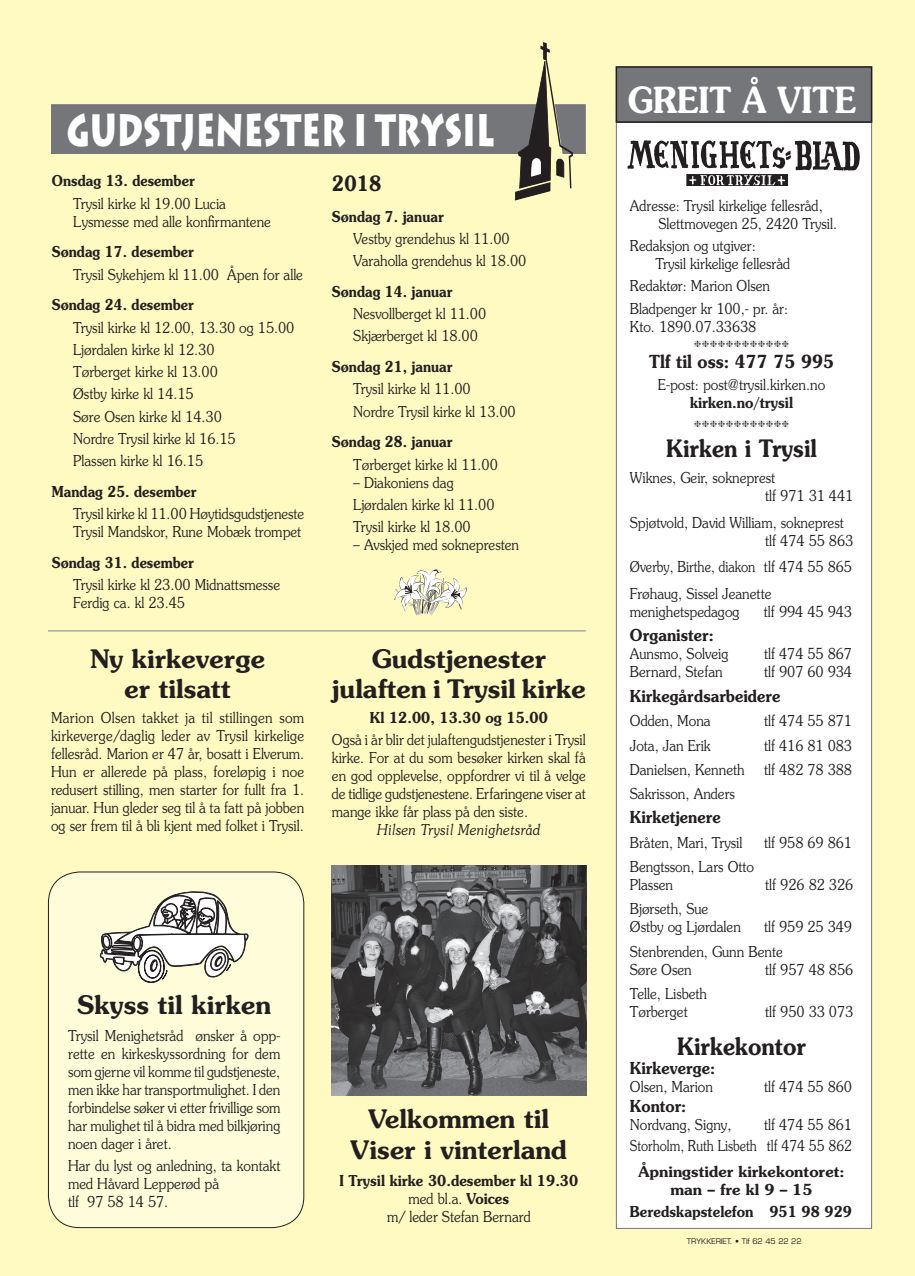
<style>
.page{position:relative;width:915px;height:1276px;background:#fff}
.page>*{position:absolute;margin:0;border:0;box-sizing:border-box;transform-origin:0 0}
.t1{font:900 45px "Lithos";color:#fff;scale:.7 1}
.t2{font:600 36px "Souvenir";color:#fff;scale:.9 1}
.t3{font:600 25.5px/30.6px "Souvenir";color:#231f20;text-align:center}
.t4{font:600 24px "Souvenir";color:#231f20;scale:.9 1}
.t5{font:600 21px "Souvenir";color:#231f20;scale:.87 1}
.t6{font:600 18px "Souvenir";color:#231f20;scale:.9 1}
.t7{font:600 16.5px "Souvenir";color:#231f20;scale:.9 1}
.t8{font:300 15px/18px "Souvenir";color:#231f20;scale:.9 1}
.t9{font:600 15px "Souvenir";color:#231f20;scale:.87 1}
.t10{font:600 15px/18px "Souvenir";color:#231f20;text-align:center;scale:.9 1}
.t11{font:300 15px/26.5px "Souvenir";color:#231f20;scale:.85 1}
.t12{font:600 15px/18px "Souvenir";color:#231f20;text-align:center}
.t13{font:italic 300 15px "Souvenir";color:#231f20;scale:.9 1}
.t14{font:9px "Zapf Dingbats";color:#231f20}
.t15{font:7.5px "Eurostile";color:#231f20}
.s1{font-weight:300}
</style>
<div class="page">
<div style="left:0;top:0;width:914px;height:1276px;background:#fffac1"></div>
<div style="left:616px;top:67px;width:255px;height:1161px;background:#fff"></div>
<div style="left:616px;top:67px;width:255px;height:55px;background:#757679"></div>
<div style="left:615px;top:66px;width:257px;height:57px;border:2px solid #231f20"></div>
<div style="left:52px;top:105px;width:533px;height:48px;background:#757679"></div>
<div style="left:51px;top:104px;width:534px;height:50px;border:2px solid #757679"></div>
<svg style="left:514px;top:42px;width:59px;height:158px"></svg>
<img style="left:627px;top:140px;width:232px;height:31px">
<img style="left:686px;top:174px;width:101px;height:12px">
<svg style="left:394px;top:569px;width:72px;height:47px"></svg>
<hr style="left:48px;top:630px;width:537px;height:1px;background:#a8a9ad">
<img style="left:332px;top:865px;width:254px;height:230px">
<div style="left:48px;top:872px;width:256px;height:355px;background:#fffcda;border-radius:31px"></div>
<div style="left:48px;top:871px;width:256px;height:357px;border:1px solid #231f20;border-radius:31px"></div>
<svg style="left:100px;top:891px;width:148px;height:92px"></svg>
<h1 class="t1" style="left:67px;top:102px;width:612px">GUDSTJENESTER I TRYSIL</h1>
<p class="t9" style="left:52px;top:171px;width:166px">Onsdag 13. desember</p>
<p class="t8" style="left:73px;top:194px;width:221px">Trysil kirke kl 19.00 Lucia<br>Lysmesse med alle konfirmantene</p>
<p class="t9" style="left:52px;top:242px;width:165px">Søndag 17. desember</p>
<p class="t8" style="left:73px;top:265px;width:257px">Trysil Sykehjem kl 11.00 Åpen for alle</p>
<p class="t9" style="left:52px;top:295px;width:165px">Søndag 24. desember</p>
<p class="t8" style="left:73px;top:316px;width:247px;line-height:22.2px">Trysil kirke kl 12.00, 13.30 og 15.00<br>Ljørdalen kirke kl 12.30<br>Tørberget kirke kl 13.00<br>Østby kirke kl 14.15<br>Søre Osen kirke kl 14.30<br>Nordre Trysil kirke kl 16.15<br>Plassen kirke kl 16.15</p>
<p class="t9" style="left:52px;top:482px;width:168px">Mandag 25. desember</p>
<p class="t8" style="left:73px;top:504px;width:258px">Trysil kirke kl 11.00 Høytidsgudstjeneste<br>Trysil Mandskor, Rune Mobæk trompet</p>
<p class="t9" style="left:52px;top:553px;width:165px">Søndag 31. desember</p>
<p class="t8" style="left:73px;top:575px;width:231px">Trysil kirke kl 23.00 Midnattsmesse<br>Ferdig ca. kl 23.45</p>
<h3 class="t3" style="left:90px;top:643px;width:177px">Ny kirkeverge er tilsatt</h3>
<p class="t8" style="left:51px;top:708px;width:283px;text-align:justify">Marion Olsen takket ja til stillingen som kirkeverge/daglig leder av Trysil kirkelige fellesråd. Marion er 47 år, bosatt i Elverum.<br>Hun er allerede på plass, foreløpig i noe redusert stilling, men starter for fullt fra 1. januar. Hun gleder seg til å ta fatt på jobben og ser frem til å bli kjent med folket i Trysil.</p>
<h3 class="t5" style="left:332px;top:170px;width:59px">2018</h3>
<p class="t9" style="left:332px;top:206px;width:130px">Søndag 7. januar</p>
<p class="t8" style="left:353px;top:227px;width:194px;line-height:22.2px">Vestby grendehus kl 11.00<br>Varaholla grendehus kl 18.00</p>
<p class="t9" style="left:332px;top:282px;width:140px">Søndag 14. januar</p>
<p class="t8" style="left:353px;top:302px;width:149px;line-height:22.2px">Nesvollberget kl 11.00<br>Skjærberget kl 18.00</p>
<p class="t9" style="left:332px;top:357px;width:140px">Søndag 21, januar</p>
<p class="t8" style="left:353px;top:377px;width:182px;line-height:22.2px">Trysil kirke kl 11.00<br>Nordre Trysil kirke kl 13.00</p>
<p class="t9" style="left:332px;top:432px;width:140px">Søndag 28. januar</p>
<p class="t8" style="left:353px;top:455px;width:162px">Tørberget kirke kl 11.00</p>
<p class="t8" style="left:353px;top:471px;width:158px;line-height:22.2px">– Diakoniens dag<br>Ljørdalen kirke kl 11.00<br>Trysil kirke kl 18.00</p>
<p class="t8" style="left:353px;top:535px;width:186px">– Avskjed med soknepresten</p>
<h3 class="t3" style="left:332px;top:643px;width:255px">Gudstjenester julaften i Trysil kirke</h3>
<p class="t10" style="left:370px;top:708px;width:199px">Kl 12.00, 13.30 og 15.00</p>
<p class="t8" style="left:332px;top:730px;width:284px;text-align:justify">Også i år blir det julaftengudstjenester i Trysil kirke. For at du som besøker kirken skal få en god opplevelse, oppfordrer vi til å velge de tidlige gudstjenestene. Erfaringene viser at mange ikke får plass på den siste.</p>
<p class="t13" style="left:377px;top:820px;width:183px">Hilsen Trysil Menighetsråd</p>
<h3 class="t3" style="left:77px;top:989px;width:195px">Skyss til kirken</h3>
<p class="t8" style="left:68px;top:1026px;width:237px;text-align:justify">Trysil Menighetsråd ønsker å opp&shy;rette en kirkeskyssordning for dem som gjerne vil komme til gudstjeneste, men ikke har transportmulighet. I den forbindelse søker vi etter frivillige som har mulighet til å bidra med bilkjøring noen dager i året.</p>
<p class="t8" style="left:68px;top:1156px;width:237px">Har du lyst og anledning, ta kontakt med Håvard Lepperød på<br>tlf 97 58 14 57.</p>
<h3 class="t3" style="left:350px;top:1104px;width:218px">Velkommen til<br>Viser i vinterland</h3>
<p class="t10" style="left:339px;top:1171px;width:267px">I Trysil kirke 30.desember kl 19.30 <span class="s1">med bl.a.</span> Voices<br><span class="s1">m/ leder Stefan Bernard</span></p>
<h2 class="t2" style="left:627px;top:76px;width:255px">GREIT Å VITE</h2>
<p class="t8" style="left:658px;top:196px;width:200px;text-indent:-28px">Adresse: Trysil kirkelige fellesråd,<br>Slettmovegen 25, 2420 Trysil.</p>
<p class="t8" style="left:655px;top:236px;width:151px;text-indent:-26px">Redaksjon og utgiver:<br>Trysil kirkelige fellesråd</p>
<p class="t8" style="left:629px;top:275px;width:177px;line-height:22.2px">Redaktør: Marion Olsen<br>Bladpenger kr 100,- pr. år:</p>
<p class="t8" style="left:629px;top:317px;width:142px">Kto. 1890.07.33638</p>
<p class="t14" style="left:693px;top:339px;width:96px">❈❈❈❈❈❈❈❈❈❈❈❈</p>
<p class="t6" style="left:648px;top:350px;width:207px">Tlf til oss: 477 75 995</p>
<p class="t8" style="left:657px;top:375px;width:187px">E-post: post@trysil.kirken.no</p>
<p class="t10" style="left:689px;top:393px;width:116px">kirken.no/trysil</p>
<p class="t14" style="left:693px;top:420px;width:96px">❈❈❈❈❈❈❈❈❈❈❈❈</p>
<h3 class="t4" style="left:666px;top:433px;width:169px">Kirken i Trysil</h3>
<p class="t8" style="left:764px;top:468px;width:99px;text-indent:-135px">Wiknes, Geir, sokneprest<br>tlf 971 31 441</p>
<p class="t8" style="left:764px;top:513px;width:99px;text-indent:-135px">Spjøtvold, David William, sokneprest tlf 474 55 863</p>
<p class="t11" style="left:629px;top:553px;width:263px">Øverby, Birthe, diakon tlf 474 55 865<br>Frøhaug, Sissel Jeanette</p>
<p class="t8" style="left:629px;top:602px;width:123px">menighetspedagog</p>
<p class="t8" style="left:763px;top:602px;width:99px">tlf 994 45 943</p>
<p class="t7" style="left:629px;top:624px;width:95px">Organister:</p>
<p class="t8" style="left:629px;top:644px;width:111px">Aunsmo, Solveig</p>
<p class="t8" style="left:763px;top:644px;width:99px">tlf 474 55 867</p>
<p class="t8" style="left:629px;top:662px;width:105px">Bernard, Stefan</p>
<p class="t8" style="left:763px;top:662px;width:99px">tlf 907 60 934</p>
<p class="t7" style="left:629px;top:685px;width:169px">Kirkegårdsarbeidere</p>
<p class="t8" style="left:629px;top:711px;width:91px">Odden, Mona</p>
<p class="t8" style="left:763px;top:711px;width:99px">tlf 474 55 871</p>
<p class="t8" style="left:629px;top:736px;width:91px">Jota, Jan Erik</p>
<p class="t8" style="left:763px;top:736px;width:99px">tlf 416 81 083</p>
<p class="t8" style="left:629px;top:760px;width:129px">Danielsen, Kenneth</p>
<p class="t8" style="left:763px;top:760px;width:99px">tlf 482 78 388</p>
<p class="t8" style="left:629px;top:784px;width:118px">Sakrisson, Anders</p>
<p class="t7" style="left:629px;top:806px;width:102px">Kirketjenere</p>
<p class="t8" style="left:629px;top:833px;width:126px">Bråten, Mari, Trysil</p>
<p class="t8" style="left:763px;top:833px;width:99px">tlf 958 69 861</p>
<p class="t8" style="left:629px;top:857px;width:139px">Bengtsson, Lars Otto<br>Plassen</p>
<p class="t8" style="left:764px;top:875px;width:99px">tlf 926 82 326</p>
<p class="t8" style="left:629px;top:899px;width:125px">Bjørseth, Sue<br>Østby og Ljørdalen</p>
<p class="t8" style="left:629px;top:914px;width:248px;line-height:24.3px;text-indent:134px">tlf 959 25 349<br>Stenbrenden, Gunn Bente</p>
<p class="t8" style="left:629px;top:960px;width:70px">Søre Osen</p>
<p class="t8" style="left:764px;top:960px;width:99px">tlf 957 48 856</p>
<p class="t8" style="left:629px;top:984px;width:87px">Telle, Lisbeth<br>Tørberget</p>
<p class="t8" style="left:764px;top:1002px;width:99px">tlf 950 33 073</p>
<h3 class="t4" style="left:677px;top:1030px;width:145px">Kirkekontor</h3>
<p class="t7" style="left:629px;top:1058px;width:96px">Kirkeverge:</p>
<p class="t8" style="left:629px;top:1077px;width:94px">Olsen, Marion</p>
<p class="t8" style="left:763px;top:1077px;width:99px">tlf 474 55 860</p>
<p class="t7" style="left:629px;top:1095px;width:64px">Kontor:</p>
<p class="t8" style="left:629px;top:1115px;width:114px">Nordvang, Signy,</p>
<p class="t8" style="left:629px;top:1114px;width:248px;line-height:20.5px;text-align:right">tlf 474 55 861<br>Storholm, Ruth Lisbeth tlf 474 55 862</p>
<p class="t12" style="left:638px;top:1162px;width:208px">Åpningstider kirkekontoret: man – fre kl 9 – 15</p>
<p class="t10" style="left:629px;top:1202px;width:248px">Beredskapstelefon 951 98 929</p>
<p class="t15" style="left:686px;top:1237px;width:116px">TRYKKERIET. • Tlf 62 45 22 22</p>
</div>
